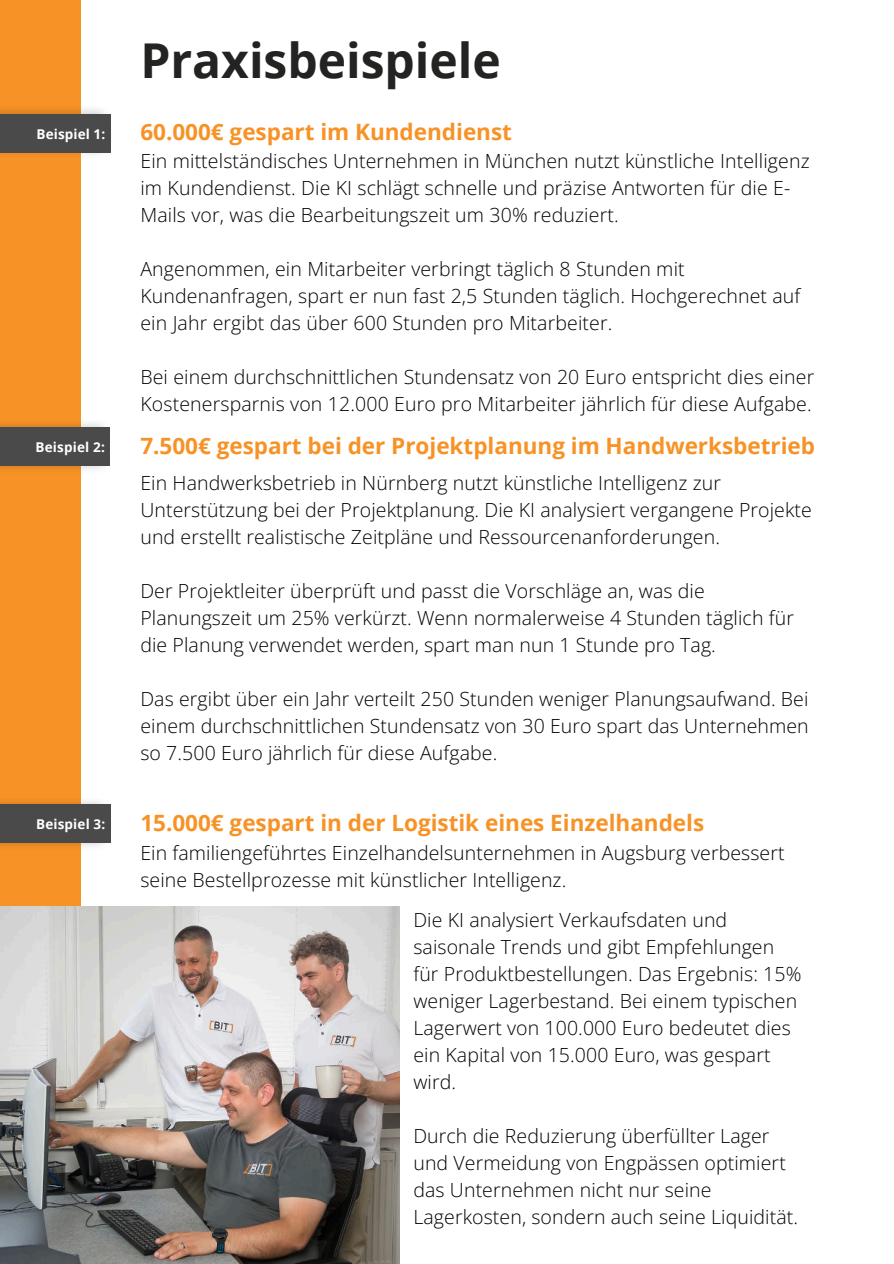
<style>
.page{position:relative;width:894px;height:1264px;background:#fff}
.page>*{position:absolute;margin:0;border:0;box-sizing:border-box;transform-origin:0 0}
.t1{font:700 48px "Open Sans";color:#232322}
.t2{font:700 22.5px "Open Sans";color:#f79326}
.t3{font:300 19.5px/27px "Open Sans";letter-spacing:.005em;color:#000}
.t4{font:700 13.5px "Open Sans";letter-spacing:.01em;color:#fff}
</style>
<div class="page">
<div style="left:0;top:0;width:81px;height:1263px;background:#f79326"></div>
<img style="left:0;top:906px;width:399px;height:357px">
<img style="left:0;top:109px;width:111px;height:45px">
<div style="left:0;top:114px;width:111px;height:38px;background:#4a4a4a"></div>
<img style="left:0;top:801px;width:109px;height:45px">
<div style="left:0;top:804px;width:111px;height:38px;background:#4a4a4a"></div>
<img style="left:0;top:423px;width:110px;height:46px">
<div style="left:0;top:427px;width:110px;height:38px;background:#4a4a4a"></div>
<h1 class="t1" style="left:140px;top:27px;width:362px">Praxisbeispiele</h1>
<p class="t4" style="left:37px;top:124px;width:70px">Beispiel 1:</p>
<p class="t2" style="left:140px;top:116px;width:373px">60.000€ gespart im Kundendienst</p>
<p class="t3" style="left:140px;top:147px;width:670px">Ein mittelständisches Unternehmen in München nutzt künstliche Intelligenz im Kundendienst. Die KI schlägt schnelle und präzise Antworten für die E-<br>Mails vor, was die Bearbeitungszeit um 30% reduziert.</p>
<p class="t3" style="left:140px;top:255px;width:661px">Angenommen, ein Mitarbeiter verbringt täglich 8 Stunden mit<br>Kundenanfragen, spart er nun fast 2,5 Stunden täglich. Hochgerechnet auf ein Jahr ergibt das über 600 Stunden pro Mitarbeiter.</p>
<p class="t3" style="left:140px;top:363px;width:675px">Bei einem durchschnittlichen Stundensatz von 20 Euro entspricht dies einer<br>Kostenersparnis von 12.000 Euro pro Mitarbeiter jährlich für diese Aufgabe.</p>
<p class="t4" style="left:36px;top:437px;width:71px">Beispiel 2:</p>
<p class="t2" style="left:140px;top:430px;width:676px">7.500€ gespart bei der Projektplanung im Handwerksbetrieb</p>
<p class="t3" style="left:140px;top:469px;width:672px">Ein Handwerksbetrieb in Nürnberg nutzt künstliche Intelligenz zur<br>Unterstützung bei der Projektplanung. Die KI analysiert vergangene Projekte und erstellt realistische Zeitpläne und Ressourcenanforderungen.</p>
<p class="t3" style="left:140px;top:577px;width:654px">Der Projektleiter überprüft und passt die Vorschläge an, was die<br>Planungszeit um 25% verkürzt. Wenn normalerweise 4 Stunden täglich für die Planung verwendet werden, spart man nun 1 Stunde pro Tag.</p>
<p class="t3" style="left:140px;top:685px;width:669px;text-align:justify">Das ergibt über ein Jahr verteilt 250 Stunden weniger Planungsaufwand. Bei einem durchschnittlichen Stundensatz von 30 Euro spart das Unternehmen so 7.500 Euro jährlich für diese Aufgabe.</p>
<p class="t4" style="left:36px;top:814px;width:71px">Beispiel 3:</p>
<p class="t2" style="left:140px;top:807px;width:565px">15.000€ gespart in der Logistik eines Einzelhandels</p>
<p class="t3" style="left:140px;top:838px;width:645px">Ein familiengeführtes Einzelhandelsunternehmen in Augsburg verbessert seine Bestellprozesse mit künstlicher Intelligenz.</p>
<p class="t3" style="left:413px;top:905px;width:389px">Die KI analysiert Verkaufsdaten und saisonale Trends und gibt Empfehlungen für Produktbestellungen. Das Ergebnis: 15% weniger Lagerbestand. Bei einem typischen Lagerwert von 100.000 Euro bedeutet dies ein Kapital von 15.000 Euro, was gespart wird.</p>
<p class="t3" style="left:413px;top:1121px;width:386px">Durch die Reduzierung überfüllter Lager und Vermeidung von Engpässen optimiert das Unternehmen nicht nur seine Lagerkosten, sondern auch seine Liquidität.</p>
</div>
